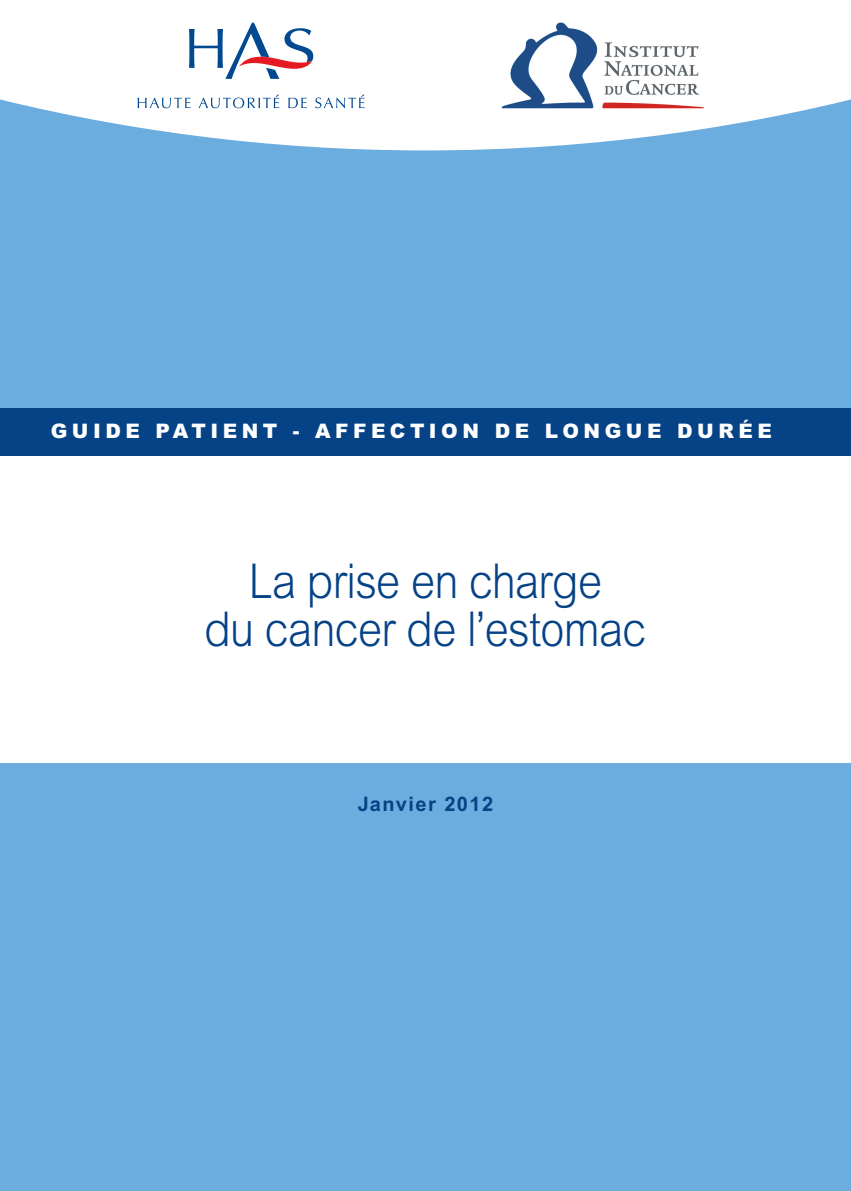
<style>
.page{position:relative;width:851px;height:1191px;background:#fff}
.page>*{position:absolute;margin:0;border:0;box-sizing:border-box;transform-origin:0 0}
.t1{font:300 48px/48px "Arial";letter-spacing:-.015em;color:#054286;text-align:center;scale:.9 1}
.t2{font:900 20px "Arial";letter-spacing:.225em;color:#fff}
.t3{font:700 20px "Arial";letter-spacing:.075em;color:#054286}
</style>
<div class="page">
<div style="left:0;top:74px;width:850px;height:1117px;background:#6caddf"></div>
<div style="left:0;top:408px;width:850px;height:48px;background:#054286"></div>
<div style="left:0;top:456px;width:850px;height:306px;background:#fff"></div>
<svg style="left:0;top:74px;width:850px;height:76px;fill:#fff"></svg>
<img style="left:501px;top:23px;width:203px;height:86px">
<svg style="left:138px;top:98px;width:52px;height:10px"></svg>
<svg style="left:199px;top:94px;width:80px;height:14px"></svg>
<svg style="left:288px;top:98px;width:19px;height:10px"></svg>
<svg style="left:315px;top:94px;width:49px;height:14px"></svg>
<svg style="left:189px;top:23px;width:124px;height:56px"></svg>
<p class="t2" style="left:51px;top:423px;width:722px">GUIDE PATIENT - AFFECTION DE LONGUE DURÉE</p>
<h1 class="t1" style="left:204px;top:561px;width:492px">La prise en charge<br>du cancer de l’estomac</h1>
<p class="t3" style="left:357px;top:797px;width:137px">Janvier 2012</p>
</div>
